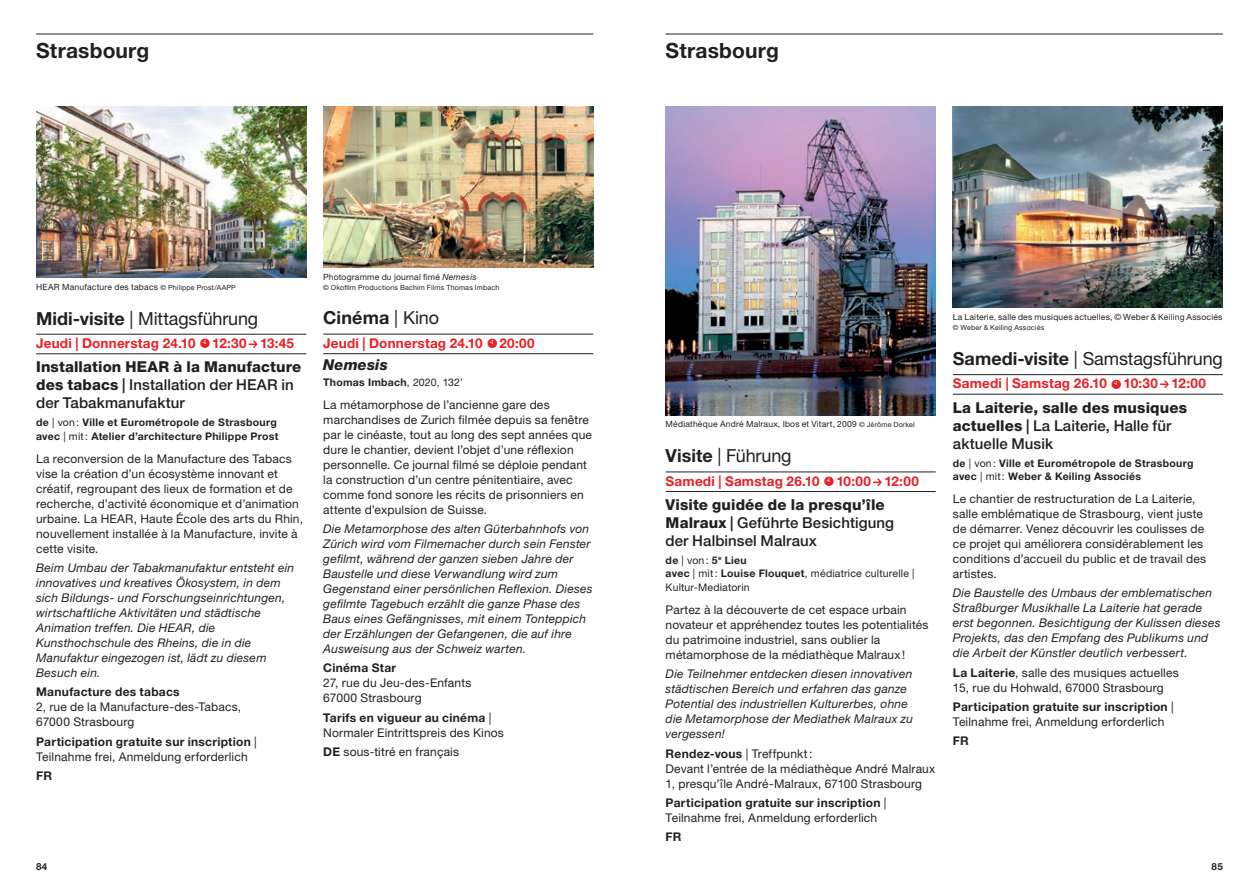
<style>
.page{position:relative;width:1259px;height:893px;background:#fff}
.page>*{position:absolute;margin:0;border:0;box-sizing:border-box;transform-origin:0 0}
.t1{font:700 21px "Helvetica Neue LT Std";letter-spacing:.01em;color:#231f20}
.t2{font:18px "Helvetica Neue LT Std";letter-spacing:-.01em;color:#231f20}
.t3{font:700 18px "Helvetica Neue LT Std";letter-spacing:.005em;color:#231f20}
.t4{font:500 15px/18px "Helvetica Neue LT Std";letter-spacing:.005em;color:#231f20}
.t5{font:800 15px/18px "Helvetica Neue LT Std";letter-spacing:.005em;color:#231f20}
.t6{font:italic 800 15px "Helvetica Neue LT Std";letter-spacing:.005em;color:#231f20}
.t7{font:700 13.5px "Helvetica Neue LT Std";letter-spacing:.015em;color:#ee1d23}
.t8{font:12px/15px "Helvetica Neue LT Std";letter-spacing:.015em;color:#231f20}
.t9{font:italic 12px/15px "Helvetica Neue LT Std";letter-spacing:.02em;color:#231f20}
.t10{font:700 12px "Helvetica Neue LT Std";letter-spacing:.025em;color:#231f20}
.t11{font:700 10.5px/13.5px "Helvetica Neue LT Std";letter-spacing:.025em;color:#231f20}
.t12{font:10.5px/13.5px "Helvetica Neue LT Std";letter-spacing:.015em;color:#231f20}
.t13{font:700 9.75px "Helvetica Neue LT Std";color:#231f20}
.t14{font:8.55px "Helvetica Neue LT Std";letter-spacing:.025em;color:#231f20}
.t15{font:7.2px "Helvetica Neue LT Std";letter-spacing:.02em;color:#231f20}
.s1{font-size:7.2px}
.s2{font-weight:700}
.s3{font-weight:800}
.s4{font-weight:400}
.s5{font-style:italic}
.s6{font-weight:500}
</style>
<div class="page">
<hr style="left:36px;top:34px;width:557px;height:1px;background:#231f20">
<hr style="left:665px;top:34px;width:557px;height:1px;background:#231f20">
<hr style="left:36px;top:334px;width:270px;height:1px;background:#231f20">
<hr style="left:36px;top:353px;width:270px;height:1px;background:#231f20">
<hr style="left:323px;top:334px;width:270px;height:1px;background:#231f20">
<hr style="left:323px;top:353px;width:270px;height:1px;background:#231f20">
<hr style="left:953px;top:374px;width:269px;height:1px;background:#231f20">
<hr style="left:953px;top:394px;width:269px;height:1px;background:#231f20">
<hr style="left:665px;top:472px;width:270px;height:1px;background:#231f20">
<hr style="left:665px;top:491px;width:270px;height:1px;background:#231f20">
<img style="left:36px;top:106px;width:270px;height:172px">
<img style="left:323px;top:106px;width:270px;height:161px">
<img style="left:665px;top:106px;width:270px;height:309px">
<img style="left:952px;top:106px;width:270px;height:202px">
<h1 class="t1" style="left:36px;top:38px;width:115px">Strasbourg</h1>
<h1 class="t1" style="left:665px;top:38px;width:115px">Strasbourg</h1>
<p class="t14" style="left:36px;top:282px;width:201px">HEAR Manufacture des tabacs <span class="s1">© Philippe Prost/AAPP</span></p>
<h2 class="t2" style="left:36px;top:307px;width:224px"><span class="s2">Midi-visite</span> | Mittagsführung</h2>
<p class="t7" style="left:36px;top:335px;width:259px">Jeudi | Donnerstag 24.10 12:30 13:45</p>
<p class="t4" style="left:36px;top:358px;width:267px"><span class="s3">Installation HEAR à la Manufacture des tabacs</span> | Installation der HEAR in der Tabakmanufaktur</p>
<p class="t11" style="left:36px;top:415px;width:244px">de <span class="s4">| von:</span> Ville et Eurométropole de Strasbourg avec <span class="s4">| mit:</span> Atelier d’architecture Philippe Prost</p>
<p class="t8" style="left:36px;top:451px;width:268px">La reconversion de la Manufacture des Tabacs vise la création d’un écosystème innovant et créatif, regroupant des lieux de formation et de recherche, d’activité économique et d’animation urbaine. La HEAR, Haute École des arts du Rhin, nouvellement installée à la Manufacture, invite à cette visite.</p>
<p class="t9" style="left:36px;top:560px;width:260px">Beim Umbau der Tabakmanufaktur entsteht ein innovatives und kreatives Ökosystem, in dem sich Bildungs- und Forschungseinrichtungen, wirtschaftliche Aktivitäten und städtische Animation treffen. Die HEAR, die Kunsthochschule des Rheins, die in die Manufaktur eingezogen ist, lädt zu diesem Besuch ein.</p>
<p class="t10" style="left:36px;top:685px;width:145px">Manufacture des tabacs</p>
<p class="t8" style="left:36px;top:699px;width:207px">2, rue de la Manufacture-des-Tabacs,<br>67000 Strasbourg</p>
<p class="t8" style="left:36px;top:734px;width:222px"><span class="s2">Participation gratuite sur inscription</span> |<br>Teilnahme frei, Anmeldung erforderlich</p>
<p class="t10" style="left:36px;top:768px;width:17px">FR</p>
<p class="t14" style="left:323px;top:271px;width:155px">Photogramme du journal fimé <span class="s5">Nemesis</span></p>
<p class="t15" style="left:323px;top:283px;width:178px">© Okofilm Productions Bachim Films Thomas Imbach</p>
<h2 class="t3" style="left:323px;top:307px;width:117px">Cinéma <span class="s4">| Kino</span></h2>
<p class="t7" style="left:323px;top:335px;width:213px">Jeudi | Donnerstag 24.10 20:00</p>
<p class="t6" style="left:323px;top:356px;width:66px">Nemesis</p>
<p class="t11" style="left:323px;top:375px;width:141px">Thomas Imbach<span class="s4">, 2020, 132’</span></p>
<p class="t8" style="left:323px;top:397px;width:270px">La métamorphose de l’ancienne gare des marchandises de Zurich filmée depuis sa fenêtre par le cinéaste, tout au long des sept années que dure le chantier, devient l’objet d’une réflexion personnelle. Ce journal filmé se déploie pendant la construction d’un centre pénitentiaire, avec comme fond sonore les récits de prisonniers en attente d’expulsion de Suisse.</p>
<p class="t9" style="left:323px;top:521px;width:271px">Die Metamorphose des alten Güterbahnhofs von Zürich wird vom Filmemacher durch sein Fenster gefilmt, während der ganzen sieben Jahre der Baustelle und diese Verwandlung wird zum Gegenstand einer persönlichen Reflexion. Dieses gefilmte Tagebuch erzählt die ganze Phase des Baus eines Gefängnisses, mit einem Tonteppich der Erzählungen der Gefangenen, die auf ihre Ausweisung aus der Schweiz warten.</p>
<p class="t10" style="left:323px;top:661px;width:74px">Cinéma Star</p>
<p class="t8" style="left:323px;top:675px;width:150px">27, rue du Jeu-des-Enfants<br>67000 Strasbourg</p>
<p class="t8" style="left:323px;top:710px;width:182px"><span class="s2">Tarifs en vigueur au cinéma</span> |<br>Normaler Eintrittspreis des Kinos</p>
<p class="t8" style="left:323px;top:744px;width:137px"><span class="s2">DE</span> sous-titré en français</p>
<p class="t14" style="left:665px;top:419px;width:251px">Médiathèque André Malraux, Ibos et Vitart, 2009 <span class="s1">© Jérôme Dorkel</span></p>
<h2 class="t2" style="left:665px;top:445px;width:127px"><span class="s2">Visite</span> | Führung</h2>
<p class="t7" style="left:665px;top:473px;width:255px">Samedi | Samstag 26.10 10:00 12:00</p>
<p class="t4" style="left:665px;top:496px;width:230px"><span class="s3">Visite guidée de la presqu’île<br>Malraux</span> | Geführte Besichtigung der Halbinsel Malraux</p>
<p class="t12" style="left:665px;top:553px;width:250px"><span class="s2">de</span> | von: <span class="s2">5</span><sup>e</sup> <span class="s2">Lieu<br>avec</span> | mit: <span class="s2">Louise Flouquet</span>, médiatrice culturelle |<br>Kultur-Mediatorin</p>
<p class="t8" style="left:665px;top:602px;width:264px">Partez à la découverte de cet espace urbain novateur et appréhendez toutes les potentialités du patrimoine industriel, sans oublier la métamorphose de la médiathèque Malraux!</p>
<p class="t9" style="left:665px;top:666px;width:249px">Die Teilnehmer entdecken diesen innovativen städtischen Bereich und erfahren das ganze Potential des industriellen Kulturerbes, ohne die Metamorphose der Mediathek Malraux zu vergessen!</p>
<p class="t8" style="left:665px;top:746px;width:271px"><span class="s2">Rendez-vous</span> | Treffpunkt:<br>Devant l’entrée de la médiathèque André Malraux<br>1, presqu’île André-Malraux, 67100 Strasbourg</p>
<p class="t8" style="left:665px;top:795px;width:222px"><span class="s2">Participation gratuite sur inscription</span> |<br>Teilnahme frei, Anmeldung erforderlich</p>
<p class="t10" style="left:665px;top:829px;width:17px">FR</p>
<p class="t14" style="left:952px;top:312px;width:271px">La Laiterie, salle des musiques actuelles, © Weber &amp; Keiling Associés</p>
<p class="t15" style="left:952px;top:323px;width:93px">© Weber &amp; Keiling Associés</p>
<h2 class="t2" style="left:953px;top:348px;width:271px"><span class="s2">Samedi-visite</span> | Samstagsführung</h2>
<p class="t7" style="left:953px;top:375px;width:254px">Samedi | Samstag 26.10 10:30 12:00</p>
<p class="t5" style="left:953px;top:398px;width:236px">La Laiterie, salle des musiques actuelles <span class="s6">| La Laiterie, Halle für aktuelle Musik</span></p>
<p class="t11" style="left:953px;top:456px;width:242px">de <span class="s4">| von:</span> Ville et Eurométropole de Strasbourg avec <span class="s4">| mit:</span> Weber &amp; Keiling Associés</p>
<p class="t8" style="left:953px;top:491px;width:255px">Le chantier de restructuration de La Laiterie, salle emblématique de Strasbourg, vient juste de démarrer. Venez découvrir les coulisses de ce projet qui améliorera considérablement les conditions d’accueil du public et de travail des artistes.</p>
<p class="t9" style="left:953px;top:585px;width:269px">Die Baustelle des Umbaus der emblematischen Straßburger Musikhalle La Laiterie hat gerade erst begonnen. Besichtigung der Kulissen dieses Projekts, das den Empfang des Publikums und die Arbeit der Künstler deutlich verbessert.</p>
<p class="t8" style="left:953px;top:665px;width:227px"><span class="s2">La Laiterie</span>, salle des musiques actuelles<br>15, rue du Hohwald, 67000 Strasbourg</p>
<p class="t8" style="left:953px;top:699px;width:222px"><span class="s2">Participation gratuite sur inscription</span> |<br>Teilnahme frei, Anmeldung erforderlich</p>
<p class="t10" style="left:953px;top:733px;width:17px">FR</p>
<p class="t13" style="left:36px;top:861px;width:13px">84</p>
<p class="t13" style="left:1211px;top:861px;width:13px">85</p>
</div>
